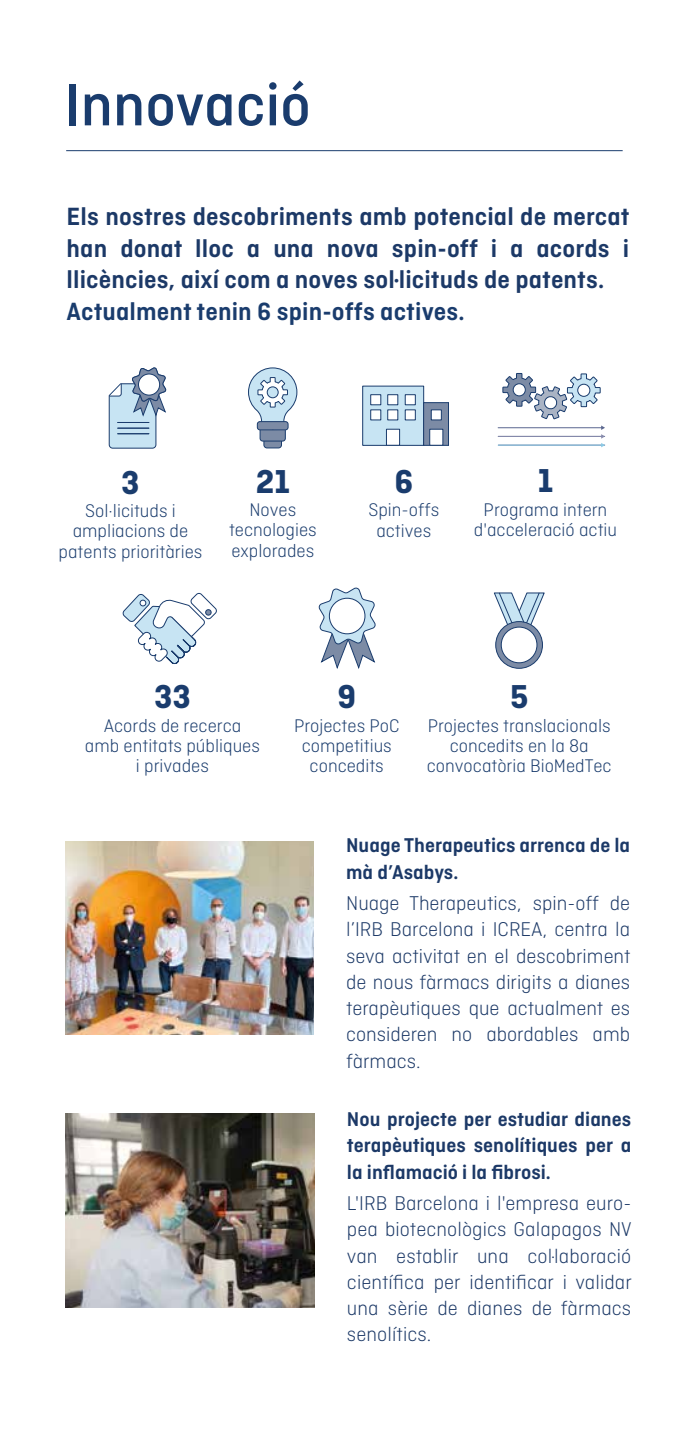
<style>
.page{position:relative;width:695px;height:1439px;background:#fff}
.page>*{position:absolute;margin:0;border:0;box-sizing:border-box;transform-origin:0 0}
.t1{font:500 63px "Ciutadella";color:#1a3c6d}
.t2{font:700 34.82px "Ciutadella";color:#1a3c6d}
.t3{font:600 26.25px/31.5px "Ciutadella";letter-spacing:.005em;color:#1c3967;text-align:justify}
.t4{font:600 26.25px "Ciutadella";letter-spacing:.005em;color:#1a3c6d}
.t5{font:300 21px/26.2px "Ciutadella";color:#1c3967;text-align:justify}
.t6{font:600 21px/26.2px "Ciutadella";color:#1c3967}
.t7{font:300 19.25px/20.1px "Ciutadella";color:#1a3c6d;text-align:center}
</style>
<div class="page">
<img style="left:65px;top:841px;width:248px;height:193px">
<img style="left:65px;top:1113px;width:249px;height:194px">
<hr style="left:66px;top:150px;width:556px;height:1px;background:#1a3c6d">
<svg style="left:494px;top:592px;width:51px;height:36px"></svg>
<svg style="left:495px;top:621px;width:47px;height:47px"></svg>
<div style="left:495px;top:621px;width:47px;height:47px;border:1px solid #1a3c6d;border-radius:50%"></div>
<svg style="left:318px;top:587px;width:58px;height:82px"></svg>
<div style="left:329px;top:598px;width:36px;height:36px;background:#fff;border-radius:50%"></div>
<div style="left:329px;top:598px;width:36px;height:36px;border:1px solid #1a3c6d;border-radius:50%"></div>
<div style="left:501px;top:627px;width:36px;height:36px;background:#fff;border-radius:50%"></div>
<div style="left:501px;top:627px;width:36px;height:36px;border:1px solid #1a3c6d;border-radius:50%"></div>
<svg style="left:122px;top:592px;width:95px;height:72px"></svg>
<svg style="left:108px;top:367px;width:59px;height:82px"></svg>
<div style="left:138px;top:374px;width:22px;height:21px;background:#fff;border-radius:50%"></div>
<div style="left:138px;top:374px;width:22px;height:21px;border:1px solid #1a3c6d;border-radius:50%"></div>
<div style="left:362px;top:386px;width:62px;height:60px;background:#c7e4f3;border:1px solid #1a3c6d"></div>
<div style="left:423px;top:402px;width:26px;height:44px;background:#7c8ba5;border:1px solid #1a3c6d"></div>
<div style="left:370px;top:394px;width:11px;height:11px;background:#fff;border:1px solid #1a3c6d"></div>
<div style="left:387px;top:394px;width:11px;height:11px;background:#fff;border:1px solid #1a3c6d"></div>
<div style="left:405px;top:394px;width:10px;height:11px;background:#fff;border:1px solid #1a3c6d"></div>
<div style="left:370px;top:409px;width:11px;height:11px;background:#fff;border:1px solid #1a3c6d"></div>
<div style="left:387px;top:409px;width:11px;height:11px;background:#fff;border:1px solid #1a3c6d"></div>
<div style="left:405px;top:409px;width:10px;height:11px;background:#fff"></div>
<div style="left:431px;top:409px;width:10px;height:11px;background:#fff;border:1px solid #1a3c6d"></div>
<div style="left:386px;top:429px;width:14px;height:16px;background:#fff;border:1px solid #1a3c6d"></div>
<div style="left:429px;top:429px;width:14px;height:16px;background:#fff;border:1px solid #1a3c6d"></div>
<div style="left:257px;top:422px;width:31px;height:8px;background:#7c8ba5;border-radius:3px"></div>
<div style="left:257px;top:421px;width:31px;height:9px;border:1px solid #1a3c6d;border-radius:3px"></div>
<svg style="left:259px;top:429px;width:27px;height:19px"></svg>
<svg style="left:248px;top:367px;width:49px;height:55px"></svg>
<hr style="left:498px;top:436px;width:103px;height:1px;background:#878bac">
<hr style="left:498px;top:445px;width:103px;height:1px;background:#8bcae6">
<svg style="left:502px;top:373px;width:98px;height:46px"></svg>
<hr style="left:498px;top:427px;width:103px;height:1px;background:#5b678f">
<svg style="left:601px;top:425px;width:4px;height:22px"></svg>
<h1 class="t1" style="left:64px;top:69px;width:248px">Innovació</h1>
<p class="t3" style="left:67px;top:200px;width:564px">Els nostres descobriments amb potencial de mercat han donat lloc a una nova spin-off i a acords i llicències, així com a noves sol·licituds de patents.</p>
<p class="t4" style="left:67px;top:296px;width:399px">Actualment tenin 6 spin-offs actives.</p>
<h2 class="t2" style="left:121px;top:462px;width:20px">3</h2>
<p class="t7" style="left:59px;top:501px;width:145px">Sol·licituds i ampliacions de patents prioritàries</p>
<h2 class="t2" style="left:256px;top:461px;width:36px">21</h2>
<p class="t7" style="left:229px;top:500px;width:89px">Noves tecnologies explorades</p>
<h2 class="t2" style="left:394px;top:461px;width:20px">6</h2>
<p class="t7" style="left:368px;top:500px;width:72px">Spin-offs actives</p>
<h2 class="t2" style="left:537px;top:461px;width:17px">1</h2>
<p class="t7" style="left:474px;top:499px;width:145px">Programa intern d'acceleració actiu</p>
<h2 class="t2" style="left:154px;top:676px;width:38px">33</h2>
<p class="t7" style="left:85px;top:715px;width:176px">Acords de recerca amb entitats públiques i privades</p>
<h2 class="t2" style="left:337px;top:677px;width:20px">9</h2>
<p class="t7" style="left:294px;top:715px;width:107px">Projectes PoC competitius concedits</p>
<h2 class="t2" style="left:510px;top:677px;width:20px">5</h2>
<p class="t7" style="left:427px;top:715px;width:186px">Projectes translacionals concedits en la 8a convocatòria BioMedTec</p>
<p class="t6" style="left:346px;top:832px;width:285px">Nuage Therapeutics arrenca de la mà d’Asabys.</p>
<p class="t5" style="left:346px;top:890px;width:286px">Nuage Therapeutics, spin-off de l’IRB Barcelona i ICREA, centra la seva activitat en el descobriment de nous fàrmacs dirigits a dianes terapèutiques que actualment es consideren no abordables amb fàrmacs.</p>
<p class="t6" style="left:347px;top:1106px;width:286px;text-align:justify">Nou projecte per estudiar dianes terapèutiques senolítiques per a la inflamació i la fibrosi.</p>
<p class="t5" style="left:347px;top:1190px;width:286px">L'IRB Barcelona i l'empresa euro&shy;pea biotecnològics Galapagos NV van establir una col·laboració científica per identificar i validar una sèrie de dianes de fàrmacs senolítics.</p>
</div>
